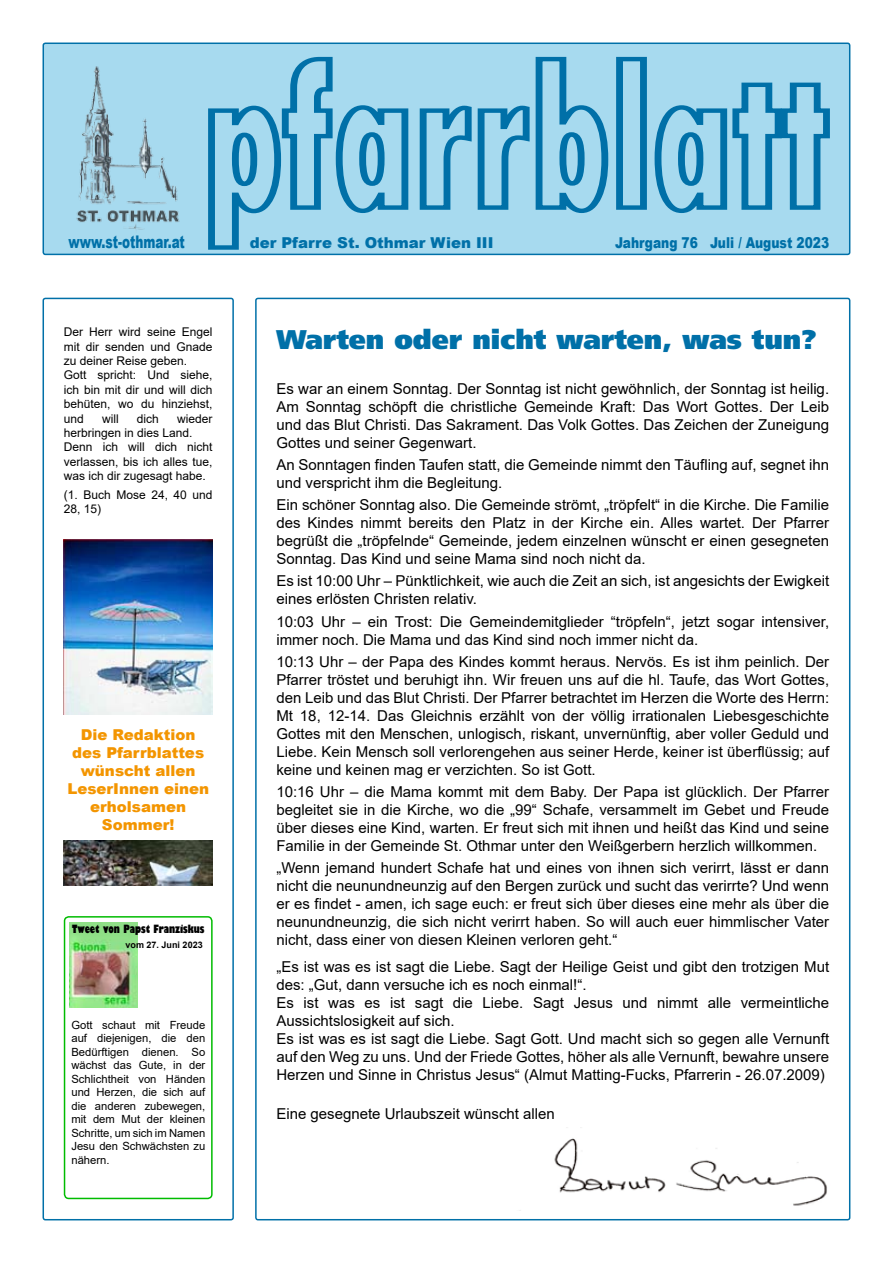
<style>
.page{position:relative;width:893px;height:1263px;background:#fff}
.page>*{position:absolute;margin:0;border:0;box-sizing:border-box;transform-origin:0 0}
.t1{font:27px "Frutiger LT 95 Ult Blk";color:#0070a8}
.t2{font:900 17.4px "Arial";color:#0070a8;scale:.69 1}
.t3{font:15px/18px "Arial";color:#000;text-align:justify}
.t4{font:900 15px/18px "Arial";color:#f39500;text-align:center}
.t5{font:900 15px "Arial";color:#0070a8}
.t6{font:900 15px "Arial";color:#0070a8;scale:.81 1}
.t7{font:12px/14.4px "Arial";color:#000}
.t8{font:11.25px/13.5px "Arial";color:#000;text-align:justify}
.t9{font:800 condensed 11.1px "Gill Sans";color:#000}
.t10{font:700 9px "Arial";color:#000}
</style>
<div class="page">
<div style="left:64px;top:916px;width:149px;height:283px;border:2px solid #00bc00;border-radius:4px"></div>
<img style="left:70px;top:923px;width:68px;height:85px">
<img style="left:64px;top:841px;width:149px;height:44px">
<img style="left:519px;top:1138px;width:308px;height:73px">
<img style="left:64px;top:539px;width:149px;height:175px">
<div style="left:43px;top:43px;width:807px;height:211px;background:#a7daef;border-radius:2px"></div>
<div style="left:43px;top:43px;width:807px;height:212px;border:2px solid #0070a8;border-radius:2px"></div>
<img style="left:76px;top:66px;width:104px;height:164px">
<div style="left:43px;top:298px;width:191px;height:922px;border:2px solid #0070a8;border-radius:2px"></div>
<svg style="left:208px;top:56px;width:401px;height:194px"></svg>
<div style="left:617px;top:56px;width:29px;height:154px;border:6px solid #0070a8"></div>
<svg style="left:654px;top:82px;width:176px;height:131px"></svg>
<p class="t2" style="left:69px;top:230px;width:170px">www.st-othmar.at</p>
<p class="t5" style="left:250px;top:231px;width:245px">der Pfarre St. Othmar Wien III</p>
<p class="t6" style="left:615px;top:232px;width:266px">Jahrgang 76 Juli / August 2023</p>
<p class="t7" style="left:64px;top:325px;width:150px">Der Herr wird seine Engel mit dir senden und Gnade zu deiner Reise geben.<br>Gott spricht: Und siehe, ich bin mit dir und will dich behüten, wo du hinziehst, und</p>
<p class="t7" style="left:64px;top:411px;width:150px;text-indent:113px">wieder herbringen in dies Land.<br>Denn ich will dich nicht verlassen, bis ich alles tue, was ich dir zugesagt habe.</p>
<p class="t7" style="left:64px;top:487px;width:150px">(1. Buch Mose 24, 40 und<br>28, 15)</p>
<p class="t7" style="left:102px;top:411px;width:18px">will</p>
<p class="t7" style="left:137px;top:411px;width:24px">dich</p>
<p class="t4" style="left:67px;top:725px;width:143px">Die Redaktion des Pfarrblattes wünscht allen<br>LeserInnen einen erholsamen<br>Sommer!</p>
<p class="t9" style="left:72px;top:922px;width:134px">Tweet von Papst Franziskus</p>
<p class="t10" style="left:126px;top:939px;width:79px">vom 27. Juni 2023</p>
<p class="t8" style="left:71px;top:1018px;width:135px">Gott schaut mit Freude auf diejenigen, die den Bedürftigen dienen. So wächst das Gute, in der Schlichtheit von Händen und Herzen, die sich auf die anderen zubewegen, mit dem Mut der kleinen Schritte, um sich im Namen Jesu den Schwächsten zu nähern.</p>
<h1 class="t1" style="left:276px;top:323px;width:542px">Warten oder nicht warten, was tun?</h1>
<p class="t3" style="left:276px;top:379px;width:554px">Es war an einem Sonntag. Der Sonntag ist nicht gewöhnlich, der Sonntag ist heilig.<br>Am Sonntag schöpft die christliche Gemeinde Kraft: Das Wort Gottes. Der Leib und das Blut Christi. Das Sakrament. Das Volk Gottes. Das Zeichen der Zuneigung Gottes und seiner Gegenwart.</p>
<p class="t3" style="left:276px;top:455px;width:554px">An Sonntagen finden Taufen statt, die Gemeinde nimmt den Täufling auf, segnet ihn und verspricht ihm die Begleitung.</p>
<p class="t3" style="left:276px;top:496px;width:554px">Ein schöner Sonntag also. Die Gemeinde strömt, „tröpfelt“ in die Kirche. Die Familie des Kindes nimmt bereits den Platz in der Kirche ein. Alles wartet. Der Pfarrer begrüßt die „tröpfelnde“ Gemeinde, jedem einzelnen wünscht er einen gesegneten Sonntag. Das Kind und seine Mama sind noch nicht da.</p>
<p class="t3" style="left:276px;top:572px;width:554px">Es ist 10:00 Uhr – Pünktlichkeit, wie auch die Zeit an sich, ist angesichts der Ewigkeit eines erlösten Christen relativ.</p>
<p class="t3" style="left:276px;top:612px;width:554px">10:03 Uhr – ein Trost: Die Gemeindemitglieder “tröpfeln“, jetzt sogar intensiver, immer noch. Die Mama und das Kind sind noch immer nicht da.</p>
<p class="t3" style="left:276px;top:652px;width:554px">10:13 Uhr – der Papa des Kindes kommt heraus. Nervös. Es ist ihm peinlich. Der Pfarrer tröstet und beruhigt ihn. Wir freuen uns auf die hl. Taufe, das Wort Gottes, den Leib und das Blut Christi. Der Pfarrer betrachtet im Herzen die Worte des Herrn:<br>Mt 18, 12-14. Das Gleichnis erzählt von der völlig irrationalen Liebesgeschichte Gottes mit den Menschen, unlogisch, riskant, unvernünftig, aber voller Geduld und Liebe. Kein Mensch soll verlorengehen aus seiner Herde, keiner ist überflüssig; auf keine und keinen mag er verzichten. So ist Gott.</p>
<p class="t3" style="left:276px;top:783px;width:554px">10:16 Uhr – die Mama kommt mit dem Baby. Der Papa ist glücklich. Der Pfarrer begleitet sie in die Kirche, wo die „99“ Schafe, versammelt im Gebet und Freude über dieses eine Kind, warten. Er freut sich mit ihnen und heißt das Kind und seine Familie in der Gemeinde St. Othmar unter den Weißgerbern herzlich willkommen.</p>
<p class="t3" style="left:276px;top:859px;width:554px">„Wenn jemand hundert Schafe hat und eines von ihnen sich verirrt, lässt er dann nicht die neunundneunzig auf den Bergen zurück und sucht das verirrte? Und wenn er es findet - amen, ich sage euch: er freut sich über dieses eine mehr als über die neunundneunzig, die sich nicht verirrt haben. So will auch euer himmlischer Vater nicht, dass einer von diesen Kleinen verloren geht.“</p>
<p class="t3" style="left:276px;top:957px;width:554px;text-align:left">„Es ist was es ist sagt die Liebe. Sagt der Heilige Geist und gibt den trotzigen Mut des: „Gut, dann versuche ich es noch einmal!“.<br>Es ist was es ist sagt die Liebe. Sagt Jesus und nimmt alle vermeintliche Aussichtslosigkeit auf sich.<br>Es ist was es ist sagt die Liebe. Sagt Gott. Und macht sich so gegen alle Vernunft auf den Weg zu uns. Und der Friede Gottes, höher als alle Vernunft, bewahre unsere Herzen und Sinne in Christus Jesus“ (Almut Matting-Fucks, Pfarrerin - 26.07.2009)</p>
<p class="t3" style="left:276px;top:1105px;width:280px">Eine gesegnete Urlaubszeit wünscht allen</p>
</div>
